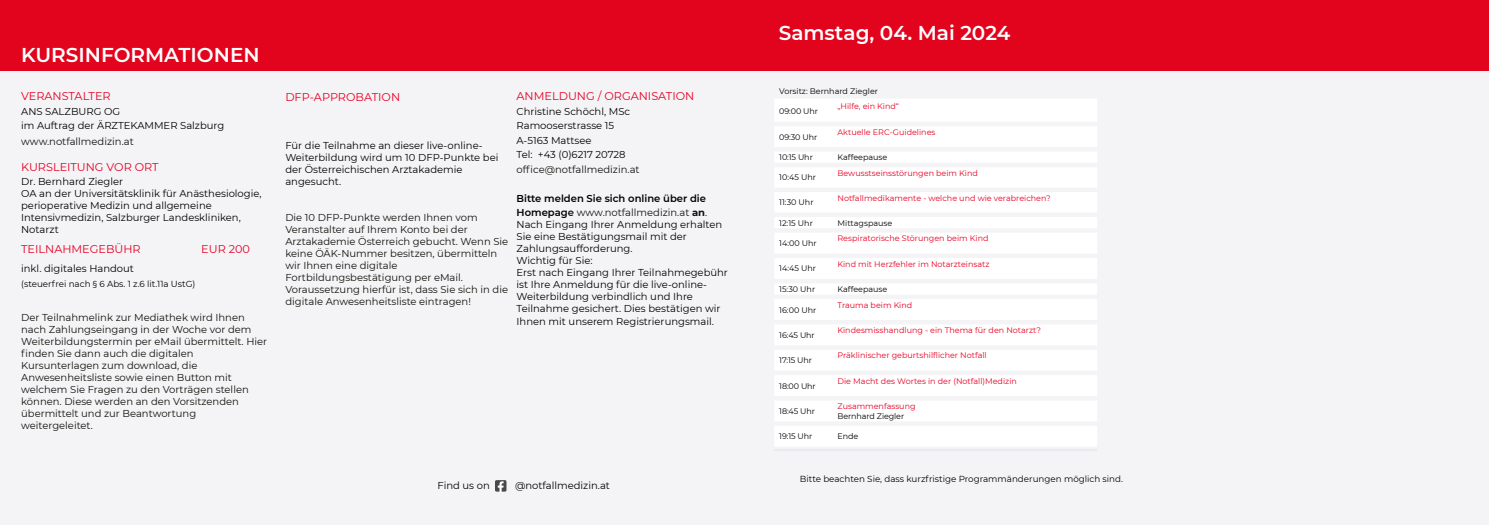
<style>
.page{position:relative;width:1489px;height:525px;background:#fff}
.page>*{position:absolute;margin:0;border:0;box-sizing:border-box;transform-origin:0 0}
.t1{font:600 20px "Montserrat";color:#fff}
.t2{font:11.25px "Montserrat";color:#e70023}
.t3{font:10px/12px "Montserrat";color:#000}
.t4{font:10px/12px "Montserrat";color:#12120d}
.t5{font:600 10px/14.5px "Montserrat";color:#000}
.t6{font:8.75px "Montserrat";color:#000}
.t7{font:8px "Montserrat";color:#e70023}
.t8{font:8px "Montserrat";color:#000}
.s1{color:#12120d}
.s2{font-weight:400;color:#12120d}
.s3{font-weight:700;color:#12120d}
</style>
<div class="page">
<div style="left:0;top:0;width:1488px;height:524px;background:#f4f4f6"></div>
<svg style="left:495px;top:480px;width:11px;height:11px"></svg>
<svg style="left:498px;top:481px;width:5px;height:11px"></svg>
<div style="left:0;top:0;width:1488px;height:71px;background:#e2031c"></div>
<div style="left:775px;top:99px;width:322px;height:347px;background:#fff"></div>
<hr style="left:774px;top:122px;width:323px;height:4px;background:#f4f4f6">
<hr style="left:774px;top:147px;width:323px;height:4px;background:#f4f4f6">
<hr style="left:774px;top:163px;width:323px;height:4px;background:#f4f4f6">
<div style="left:774px;top:187px;width:323px;height:5px;background:#f4f4f6"></div>
<div style="left:774px;top:212px;width:323px;height:5px;background:#f4f4f6"></div>
<hr style="left:774px;top:228px;width:323px;height:4px;background:#f4f4f6">
<div style="left:774px;top:253px;width:323px;height:5px;background:#f4f4f6"></div>
<hr style="left:774px;top:279px;width:323px;height:4px;background:#f4f4f6">
<div style="left:774px;top:294px;width:323px;height:5px;background:#f4f4f6"></div>
<hr style="left:774px;top:320px;width:323px;height:4px;background:#f4f4f6">
<hr style="left:774px;top:345px;width:323px;height:4px;background:#f4f4f6">
<div style="left:774px;top:370px;width:323px;height:5px;background:#f4f4f6"></div>
<hr style="left:774px;top:396px;width:323px;height:4px;background:#f4f4f6">
<hr style="left:774px;top:421px;width:323px;height:4px;background:#f4f4f6">
<h1 class="t1" style="left:21px;top:43px;width:240px">KURSINFORMATIONEN</h1>
<p class="t2" style="left:21px;top:89px;width:91px">VERANSTALTER</p>
<p class="t3" style="left:21px;top:104px;width:205px;line-height:14.5px">ANS SALZBURG OG<br>im Auftrag der ÄRZTEKAMMER Salzburg</p>
<p class="t4" style="left:21px;top:135px;width:114px">www.notfallmedizin.at</p>
<p class="t2" style="left:21px;top:160px;width:139px">KURSLEITUNG VOR ORT</p>
<p class="t3" style="left:21px;top:175px;width:242px">Dr. Bernhard Ziegler<br>OA an der Universitätsklinik für Anästhesiologie, perioperative Medizin und allgemeine Intensivmedizin, Salzburger Landeskliniken, Notarzt</p>
<p class="t2" style="left:21px;top:242px;width:121px">TEILNAHMEGEBÜHR</p>
<p class="t2" style="left:201px;top:242px;width:50px">EUR 200</p>
<p class="t3" style="left:21px;top:262px;width:114px">inkl. digitales Handout</p>
<p class="t6" style="left:21px;top:278px;width:176px">(steuerfrei nach § 6 Abs. 1 z.6 lit.11a UstG)</p>
<p class="t4" style="left:21px;top:311px;width:247px">Der Teilnahmelink zur Mediathek wird Ihnen nach Zahlungseingang in der Woche vor dem Weiterbildungstermin per eMail übermittelt. Hier finden Sie dann auch die digitalen Kursunterlagen zum download, die Anwesenheitsliste sowie einen Button mit welchem Sie Fragen zu den Vorträgen stellen können. Diese werden an den Vorsitzenden übermittelt und zur Beantwortung weitergeleitet.</p>
<p class="t2" style="left:285px;top:90px;width:116px">DFP-APPROBATION</p>
<p class="t3" style="left:285px;top:139px;width:214px">Für die Teilnahme an dieser live-online-<br>Weiterbildung wird um 10 DFP-Punkte bei der Österreichischen Arztakademie angesucht.</p>
<p class="t4" style="left:285px;top:211px;width:224px">Die 10 DFP-Punkte werden Ihnen vom Veranstalter auf Ihrem Konto bei der Arztakademie Österreich gebucht. Wenn Sie keine ÖÄK-Nummer besitzen, übermitteln wir Ihnen eine digitale Fortbildungsbestätigung per eMail.<br>Voraussetzung hierfür ist, dass Sie sich in die digitale Anwesenheitsliste eintragen!</p>
<p class="t2" style="left:516px;top:89px;width:179px">ANMELDUNG / ORGANISATION</p>
<p class="t3" style="left:516px;top:104px;width:115px;line-height:14.5px">Christine Schöchl, MSc<br>Ramooserstrasse 15<br>A-5163 Mattsee<br>Tel: +43 (0)6217 20728</p>
<p class="t4" style="left:516px;top:163px;width:125px">office@notfallmedizin.at</p>
<p class="t5" style="left:516px;top:191px;width:192px">Bitte melden Sie sich online über die<br>Homepag<span class="s1">e</span> <span class="s2">www.notfallmedizin.at</span> <span class="s3">an</span><span class="s2">.</span></p>
<p class="t3" style="left:516px;top:219px;width:213px">Nach Eingang Ihrer Anmeldung erhalten Sie eine Bestätigungsmail mit der Zahlungsaufforderung.<br>Wichtig für Sie:<br>Erst nach Eingang Ihrer Teilnahmegebühr ist Ihre Anmeldung für die live-online-Weiterbildung verbindlich und Ihre Teilnahme gesichert. Dies bestätigen wir Ihnen mit unserem Registrierungsmail.</p>
<p class="t3" style="left:437px;top:478px;width:54px">Find us on</p>
<p class="t3" style="left:515px;top:478px;width:96px">@notfallmedizin.at</p>
<h1 class="t1" style="left:778px;top:20px;width:233px">Samstag, 04. Mai 2024</h1>
<p class="t8" style="left:779px;top:86px;width:100px">Vorsitz: Bernhard Ziegler</p>
<p class="t8" style="left:779px;top:106px;width:40px">09:00 Uhr</p>
<p class="t7" style="left:837px;top:102px;width:63px">„Hilfe, ein Kind“</p>
<p class="t8" style="left:779px;top:132px;width:40px">09:30 Uhr</p>
<p class="t7" style="left:837px;top:127px;width:99px">Aktuelle ERC-Guidelines</p>
<p class="t8" style="left:779px;top:152px;width:35px">10:15 Uhr</p>
<p class="t8" style="left:837px;top:152px;width:51px">Kaffeepause</p>
<p class="t8" style="left:779px;top:172px;width:38px">10:45 Uhr</p>
<p class="t7" style="left:837px;top:168px;width:142px">Bewusstseinsstörungen beim Kind</p>
<p class="t8" style="left:779px;top:197px;width:36px">11:30 Uhr</p>
<p class="t7" style="left:837px;top:193px;width:215px">Notfallmedikamente - welche und wie verabreichen?</p>
<p class="t8" style="left:779px;top:218px;width:35px">12:15 Uhr</p>
<p class="t8" style="left:837px;top:218px;width:56px">Mittagspause</p>
<p class="t8" style="left:779px;top:238px;width:39px">14:00 Uhr</p>
<p class="t7" style="left:837px;top:233px;width:152px">Respiratorische Störungen beim Kind</p>
<p class="t8" style="left:779px;top:263px;width:38px">14:45 Uhr</p>
<p class="t7" style="left:837px;top:259px;width:153px">Kind mit Herzfehler im Notarzteinsatz</p>
<p class="t8" style="left:779px;top:284px;width:38px">15:30 Uhr</p>
<p class="t8" style="left:837px;top:284px;width:51px">Kaffeepause</p>
<p class="t8" style="left:779px;top:304px;width:39px">16:00 Uhr</p>
<p class="t7" style="left:837px;top:300px;width:76px">Trauma beim Kind</p>
<p class="t8" style="left:779px;top:330px;width:37px">16:45 Uhr</p>
<p class="t7" style="left:837px;top:325px;width:205px">Kindesmisshandlung - ein Thema für den Notarzt?</p>
<p class="t8" style="left:779px;top:355px;width:34px">17:15 Uhr</p>
<p class="t7" style="left:837px;top:350px;width:151px">Präklinischer geburtshilflicher Notfall</p>
<p class="t8" style="left:779px;top:380px;width:38px">18:00 Uhr</p>
<p class="t7" style="left:837px;top:376px;width:181px">Die Macht des Wortes in der (Notfall)Medizin</p>
<p class="t8" style="left:779px;top:406px;width:37px">18:45 Uhr</p>
<p class="t7" style="left:837px;top:401px;width:80px">Zusammenfassung</p>
<p class="t8" style="left:837px;top:411px;width:68px">Bernhard Ziegler</p>
<p class="t8" style="left:779px;top:431px;width:35px">19:15 Uhr</p>
<p class="t8" style="left:837px;top:431px;width:22px">Ende</p>
<p class="t6" style="left:800px;top:473px;width:324px">Bitte beachten Sie, dass kurzfristige Programmänderungen möglich sind.</p>
</div>
